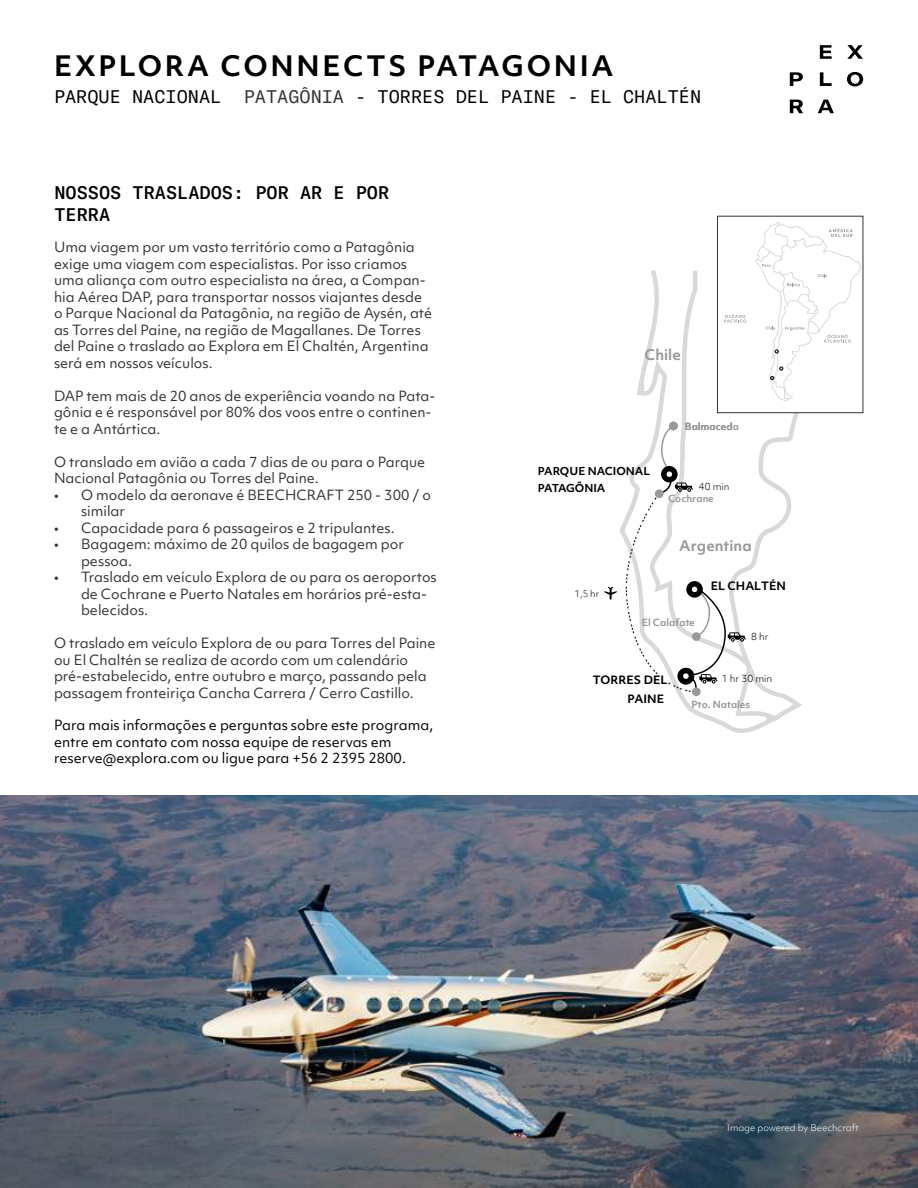
<style>
.page{position:relative;width:918px;height:1188px;background:#fff}
.page>*{position:absolute;margin:0;border:0;box-sizing:border-box;transform-origin:0 0}
.t1{font:700 27px "Objektiv Mk 1 Trial";letter-spacing:.1em;color:#000}
.t2{font:18px "GT America Mono";color:#000}
.t3{font:500 18px/21.6px "GT America Mono";color:#000}
.t4{font:700 14.25px "Objektiv Mk 1 Trial";color:#999}
.t5{font:13.5px/16.5px "Objektiv Mk 1";color:#333}
.t6{font:13.5px/16.2px "Objektiv Mk 1";color:#000}
.t7{font:700 11.1px/19.4px "Objektiv Mk 1 Trial";color:#000;text-align:right}
.t8{font:700 10.5px/16.5px "Objektiv Mk 1";color:#000}
.t9{font:700 9.45px "Objektiv Mk 1 Trial";color:#999}
.t10{font:300 9.45px "Objektiv Mk 1 Trial";color:#000}
.t11{font:300 9px "Objektiv Mk 1";color:#fff}
.t12{font:300 9px "Objektiv Mk 1";color:#000}
.s1{color:#333}
</style>
<div class="page">
<svg style="left:820px;top:72px;width:12px;height:14px"></svg>
<svg style="left:820px;top:45px;width:12px;height:14px"></svg>
<svg style="left:847px;top:45px;width:16px;height:14px"></svg>
<svg style="left:818px;top:100px;width:16px;height:13px"></svg>
<svg style="left:790px;top:100px;width:13px;height:13px"></svg>
<svg style="left:790px;top:72px;width:13px;height:14px"></svg>
<svg style="left:847px;top:72px;width:16px;height:14px"></svg>
<svg style="left:619px;top:265px;width:245px;height:468px"></svg>
<svg style="left:604px;top:587px;width:13px;height:13px"></svg>
<div style="left:669px;top:422px;width:9px;height:8px;background:#999;border-radius:50%"></div>
<svg style="left:626px;top:424px;width:120px;height:272px"></svg>
<div style="left:655px;top:489px;width:9px;height:9px;background:#999;border-radius:50%"></div>
<div style="left:717px;top:216px;width:146px;height:197px;background:#fff;border:1px solid #333"></div>
<svg style="left:724px;top:314px;width:22px;height:9px"></svg>
<svg style="left:756px;top:222px;width:105px;height:179px"></svg>
<img style="left:0;top:795px;width:918px;height:393px">
<h1 class="t1" style="left:54px;top:47px;width:561px">EXPLORA CONNECTS PATAGONIA</h1>
<h2 class="t2" style="left:54px;top:86px;width:649px">PARQUE NACIONAL <span class="s1">PATAGÔNIA</span> - TORRES DEL PAINE - EL CHALTÉN</h2>
<h2 class="t3" style="left:54px;top:182px;width:336px">NOSSOS TRASLADOS: POR AR E POR<br>TERRA</h2>
<p class="t5" style="left:54px;top:239px;width:380px">Uma viagem por um vasto território como a Patagônia exige uma viagem com especialistas. Por isso criamos uma aliança com outro especialista na área, a Compan&shy;hia Aérea DAP, para transportar nossos viajantes desde o Parque Nacional da Patagônia, na região de Aysén, até as Torres del Paine, na região de Magallanes. De Torres del Paine o traslado ao Explora em El Chaltén, Argentina será em nossos veículos.</p>
<p class="t5" style="left:54px;top:387px;width:383px">DAP tem mais de 20 anos de experiência voando na Pata&shy;gônia e é responsável por 80% dos voos entre o continen&shy;te e a Antártica.</p>
<p class="t5" style="left:54px;top:453px;width:373px">O translado em avião a cada 7 dias de ou para o Parque<br>Nacional Patagônia ou Torres del Paine.</p>
<p class="t5" style="left:81px;top:486px;width:351px;text-indent:-27px">• O modelo da aeronave é BEECHCRAFT 250 - 300 / o similar</p>
<p class="t5" style="left:54px;top:519px;width:342px">• Capacidade para 6 passageiros e 2 tripulantes.</p>
<p class="t5" style="left:81px;top:536px;width:325px;text-indent:-27px">• Bagagem: máximo de 20 quilos de bagagem por pessoa.</p>
<p class="t5" style="left:81px;top:569px;width:357px;text-indent:-27px">• Traslado em veículo Explora de ou para os aeroportos de Cochrane e Puerto Natales em horários pré-esta&shy;belecidos.</p>
<p class="t5" style="left:54px;top:635px;width:383px">O traslado em veículo Explora de ou para Torres del Paine ou El Chaltén se realiza de acordo com um calendário pré-estabelecido, entre outubro e março, passando pela passagem fronteiriça Cancha Carrera / Cerro Castillo.</p>
<p class="t6" style="left:54px;top:717px;width:381px">Para mais informações e perguntas sobre este programa, entre em contato com nossa equipe de reservas em reserve@explora.com ou ligue para +56 2 2395 2800.</p>
<p class="t4" style="left:645px;top:345px;width:38px">Chile</p>
<p class="t8" style="left:538px;top:463px;width:113px">PARQUE NACIONAL<br>PATAGÔNIA</p>
<p class="t12" style="left:574px;top:587px;width:26px">1,5 hr</p>
<p class="t9" style="left:685px;top:420px;width:55px">Balmaceda</p>
<p class="t10" style="left:699px;top:480px;width:32px">40 min</p>
<p class="t9" style="left:668px;top:492px;width:47px">Cochrane</p>
<p class="t4" style="left:679px;top:536px;width:74px">Argentina</p>
<p class="t7" style="left:711px;top:576px;width:77px">EL CHALTÉN</p>
<p class="t9" style="left:642px;top:615px;width:55px">El Calafate</p>
<p class="t10" style="left:751px;top:630px;width:19px">8 hr</p>
<p class="t7" style="left:593px;top:670px;width:76px">TORRES DEL<br>PAINE</p>
<p class="t10" style="left:722px;top:672px;width:52px">1 hr 30 min</p>
<p class="t9" style="left:692px;top:697px;width:60px">Pto. Natales</p>
<p class="t11" style="left:727px;top:1121px;width:133px">Image powered by Beechcraft</p>
</div>
